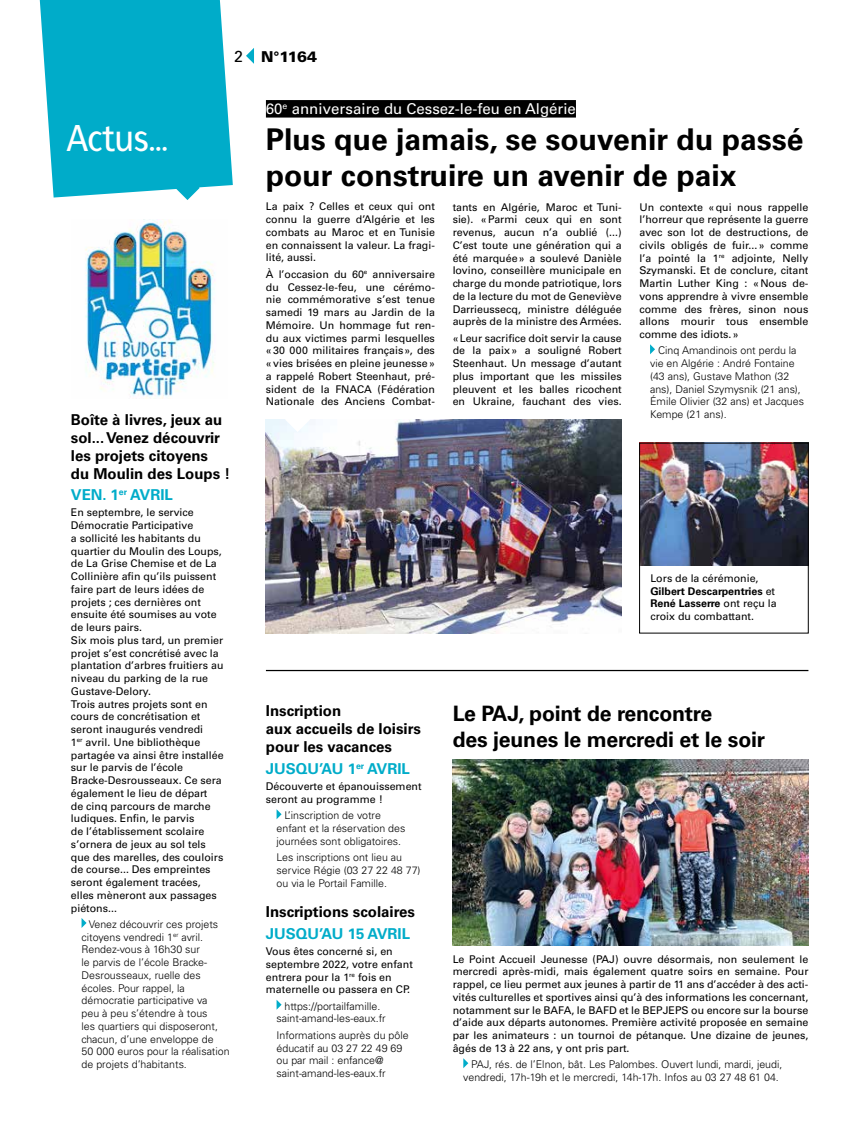
<style>
.page{position:relative;width:851px;height:1134px;background:#fff}
.page>*{position:absolute;margin:0;border:0;box-sizing:border-box;transform-origin:0 0}
.t1{font:37.5px "Francophil Sans";color:#fff}
.t2{font:700 30px/36px "Univers LT";color:#000}
.t3{font:700 21.25px/25.5px "Univers LT";letter-spacing:-.01em;color:#000}
.t4{font:700 15px/18px "Univers LT";color:#000}
.t5{font:700 15px "Univers LT";color:#00acc9}
.t6{font:15px "Univers LT";color:#fff}
.t7{font:900 15px "Univers LT";color:#000}
.t8{font:10.62px/12.8px "Univers LT";color:#000;text-align:justify}
.t9{font:300 10.62px/12.8px "Univers LT";color:#000}
.s1{font-weight:400;font-size:16px}
.s2{font-weight:700}
</style>
<div class="page">
<svg style="left:246px;top:48px;width:8px;height:16px"></svg>
<img style="left:266px;top:420px;width:355px;height:213px">
<img style="left:452px;top:759px;width:356px;height:186px">
<svg style="left:81px;top:918px;width:6px;height:10px"></svg>
<div style="left:266px;top:100px;width:310px;height:18px;background:#000"></div>
<hr style="left:266px;top:670px;width:542px;height:1px;background:#000">
<svg style="left:276px;top:809px;width:5px;height:10px"></svg>
<svg style="left:276px;top:1000px;width:5px;height:10px"></svg>
<svg style="left:285px;top:420px;width:25px;height:12px"></svg>
<img style="left:85px;top:220px;width:130px;height:179px">
<svg style="left:463px;top:1058px;width:5px;height:10px"></svg>
<svg style="left:650px;top:344px;width:5px;height:10px"></svg>
<img style="left:641px;top:445px;width:165px;height:121px">
<div style="left:639px;top:443px;width:169px;height:190px;border:1px solid #000"></div>
<svg style="left:39px;top:0;width:194px;height:198px;background:#19b4ce"></svg>
<svg style="left:175px;top:176px;width:25px;height:24px"></svg>
<h1 class="t1" style="left:66px;top:116px;width:103px">Actus...</h1>
<h3 class="t7" style="left:234px;top:47px;width:85px"><span class="s1">2</span> N°1164</h3>
<h3 class="t6" style="left:266px;top:100px;width:311px">60<sup>e</sup> anniversaire du Cessez-le-feu en Algérie</h3>
<h2 class="t2" style="left:266px;top:122px;width:539px">Plus que jamais, se souvenir du passé pour construire un avenir de paix</h2>
<h3 class="t4" style="left:71px;top:410px;width:161px">Boîte à livres, jeux au sol... Venez découvrir les projets citoyens du Moulin des Loups !</h3>
<h3 class="t5" style="left:71px;top:486px;width:103px">VEN. 1<sup>er</sup> AVRIL</h3>
<p class="t8" style="left:71px;top:506px;width:154px;text-align:left">En septembre, le service<br>Démocratie Participative<br>a sollicité les habitants du quartier du Moulin des Loups, de La Grise Chemise et de La<br>Collinière afin qu’ils puissent faire part de leurs idées de projets ; ces dernières ont ensuite été soumises au vote de leurs pairs.<br>Six mois plus tard, un premier projet s’est concrétisé avec la plantation d’arbres fruitiers au niveau du parking de la rue<br>Gustave-Delory.<br>Trois autres projets sont en cours de concrétisation et seront inaugurés vendredi<br>1<sup>er</sup> avril. Une bibliothèque partagée va ainsi être installée sur le parvis de l’école<br>Bracke-Desrousseaux. Ce sera également le lieu de départ<br>de cinq parcours de marche ludiques. Enfin, le parvis<br>de l’établissement scolaire s’ornera de jeux au sol tels que des marelles, des couloirs de course... Des empreintes seront également tracées, elles mèneront aux passages piétons...</p>
<p class="t9" style="left:81px;top:918px;width:150px;text-indent:7px">Venez découvrir ces projets citoyens vendredi 1<sup>er</sup> avril.<br>Rendez-vous à 16h30 sur<br>le parvis de l’école Bracke-<br>Desrousseaux, ruelle des écoles. Pour rappel, la démocratie participative va<br>peu à peu s’étendre à tous<br>les quartiers qui disposeront, chacun, d’une enveloppe de<br>50 000 euros pour la réalisation de projets d’habitants.</p>
<p class="t8" style="left:266px;top:200px;width:170px">La paix ? Celles et ceux qui ont connu la guerre d’Algérie et les combats au Maroc et en Tunisie en connaissent la valeur. La fragi&shy;lité, aussi.</p>
<p class="t8" style="left:266px;top:268px;width:170px">À l’occasion du 60<sup>e</sup> anniversaire du Cessez-le-feu, une cérémo&shy;nie commémorative s’est tenue samedi 19 mars au Jardin de la Mémoire. Un hommage fut ren&shy;du aux victimes parmi lesquelles «30 000 militaires français», des «vies brisées en pleine jeunesse» a rappelé Robert Steenhaut, pré&shy;sident de la FNACA (Fédération Nationale des Anciens Combat-</p>
<p class="t8" style="left:452px;top:200px;width:170px">tants en Algérie, Maroc et Tuni&shy;sie). «Parmi ceux qui en sont revenus, aucun n’a oublié (...)<br>C’est toute une génération qui a été marquée» a soulevé Danièle Iovino, conseillère municipale en charge du monde patriotique, lors de la lecture du mot de Geneviève Darrieussecq, ministre déléguée auprès de la ministre des Armées.</p>
<p class="t8" style="left:452px;top:331px;width:170px">«Leur sacrifice doit servir la cause de la paix» a souligné Robert Steenhaut. Un message d’autant plus important que les missiles pleuvent et les balles ricochent en Ukraine, fauchant des vies.</p>
<p class="t8" style="left:639px;top:200px;width:170px">Un contexte «qui nous rappelle l’horreur que représente la guerre avec son lot de destructions, de civils obligés de fuir...» comme l’a pointé la 1<sup>re</sup> adjointe, Nelly Szymanski. Et de conclure, citant Martin Luther King : «Nous de&shy;vons apprendre à vivre ensemble comme des frères, sinon nous allons mourir tous ensemble comme des idiots.»</p>
<p class="t9" style="left:650px;top:344px;width:155px;text-indent:8px">Cinq Amandinois ont perdu la vie en Algérie : André Fontaine (43 ans), Gustave Mathon (32 ans), Daniel Szymysnik (21 ans),<br>Émile Olivier (32 ans) et Jacques<br>Kempe (21 ans).</p>
<p class="t8" style="left:650px;top:572px;width:128px;text-align:left">Lors de la cérémonie,<br><span class="s2">Gilbert Descarpentries</span> et<br><span class="s2">René Lasserre</span> ont reçu la croix du combattant.</p>
<h3 class="t4" style="left:266px;top:702px;width:157px">Inscription<br>aux accueils de loisirs pour les vacances</h3>
<h3 class="t5" style="left:266px;top:760px;width:145px">JUSQU’AU 1<sup>er</sup> AVRIL</h3>
<p class="t8" style="left:266px;top:780px;width:157px">Découverte et épanouissement seront au programme !</p>
<p class="t9" style="left:276px;top:809px;width:130px;text-indent:8px">L’inscription de votre enfant et la réservation des journées sont obligatoires.</p>
<p class="t9" style="left:276px;top:851px;width:145px">Les inscriptions ont lieu au service Régie (03 27 22 48 77) ou via le Portail Famille.</p>
<h3 class="t4" style="left:266px;top:903px;width:150px">Inscriptions scolaires</h3>
<h3 class="t5" style="left:266px;top:925px;width:146px">JUSQU’AU 15 AVRIL</h3>
<p class="t8" style="left:266px;top:945px;width:148px;text-align:left">Vous êtes concerné si, en septembre 2022, votre enfant entrera pour la 1<sup>re</sup> fois en maternelle ou passera en CP.</p>
<p class="t9" style="left:276px;top:999px;width:111px;text-align:center">https://portailfamille. saint-amand-les-eaux.fr</p>
<p class="t9" style="left:276px;top:1029px;width:134px">Informations auprès du pôle éducatif au 03 27 22 49 69 ou par mail : enfance@ saint-amand-les-eaux.fr</p>
<h3 class="t3" style="left:452px;top:701px;width:314px">Le PAJ, point de rencontre<br>des jeunes le mercredi et le soir</h3>
<p class="t8" style="left:452px;top:952px;width:357px">Le Point Accueil Jeunesse (PAJ) ouvre désormais, non seulement le mercredi après-midi, mais également quatre soirs en semaine. Pour rappel, ce lieu permet aux jeunes à partir de 11 ans d’accéder à des acti&shy;vités culturelles et sportives ainsi qu’à des informations les concernant, notamment sur le BAFA, le BAFD et le BEPJEPS ou encore sur la bourse d’aide aux départs autonomes. Première activité proposée en semaine par les animateurs : un tournoi de pétanque. Une dizaine de jeunes, âgés de 13 à 22 ans, y ont pris part.</p>
<p class="t9" style="left:463px;top:1058px;width:320px;text-indent:8px">PAJ, rés. de l’Elnon, bât. Les Palombes. Ouvert lundi, mardi, jeudi, vendredi, 17h-19h et le mercredi, 14h-17h. Infos au 03 27 48 61 04.</p>
</div>
